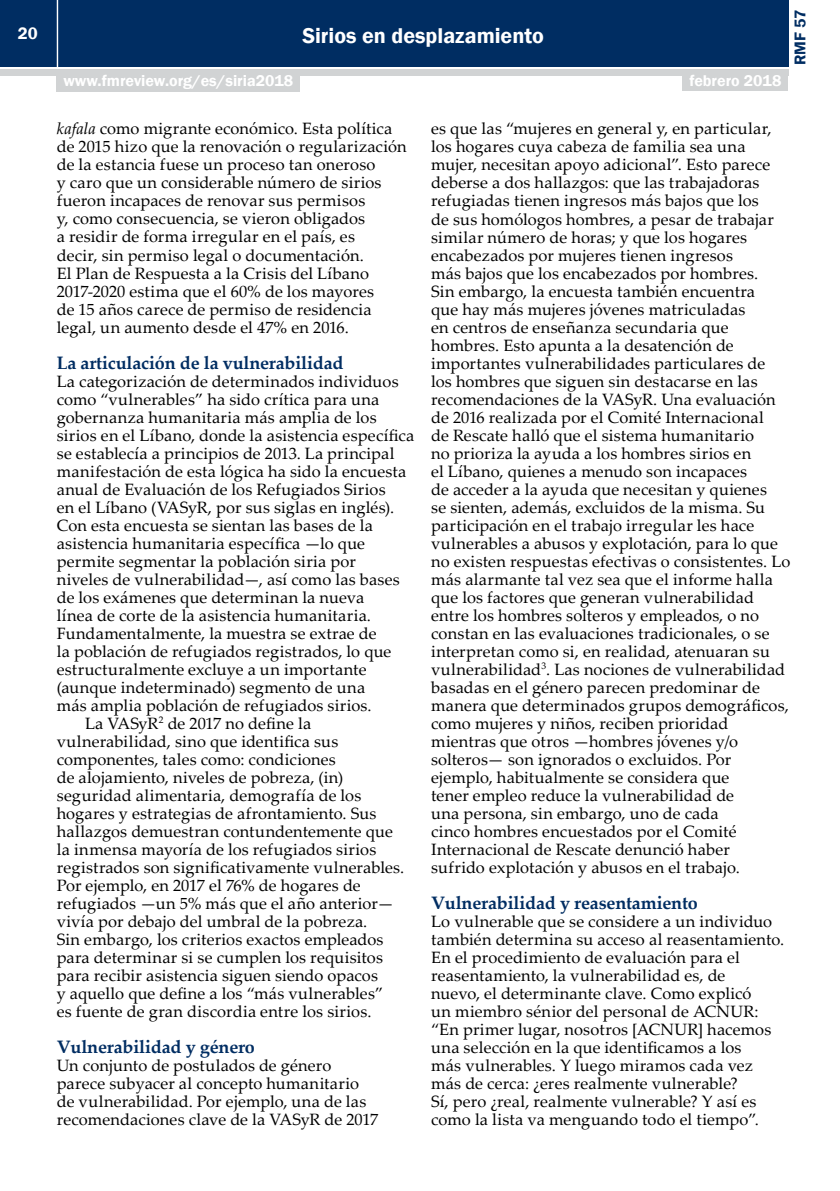
<style>
.page{position:relative;width:840px;height:1191px;background:#fff}
.page>*{position:absolute;margin:0;border:0;box-sizing:border-box;transform-origin:0 0}
.t1{font:600 22px "Franklin Gothic";color:#fff}
.t2{font:700 18px "Palatino Linotype";letter-spacing:-.01em;color:#002d62}
.t3{font:600 17px "Franklin Gothic";color:#fff}
.t4{font:16.4px/18px "Palatino Linotype";letter-spacing:.01em;color:#000}
.t5{font:600 16px "Franklin Gothic";color:#fff}
.t6{font:600 16px "Franklin Gothic";color:#002d62}
.s1{font-style:italic}
</style>
<div class="page">
<div style="left:0;top:0;width:787px;height:66px;background:#002d62"></div>
<div style="left:0;top:69px;width:787px;height:6px;background:#d1d3d4"></div>
<hr style="left:57px;top:0;width:1px;height:67px;background:#fff">
<div style="left:682px;top:73px;width:105px;height:18px;background:#d1d3d4"></div>
<div style="left:57px;top:74px;width:243px;height:18px;background:#d1d3d4"></div>
<p class="t3" style="left:18px;top:23px;width:21px">20</p>
<h1 class="t1" style="left:302px;top:22px;width:243px">Sirios en desplazamiento</h1>
<p class="t5" style="left:63px;top:71px;width:231px">www.fmreview.org/es/siria2018</p>
<p class="t5" style="left:689px;top:71px;width:94px">febrero 2018</p>
<p class="t6" style="left:789px;top:65px;width:57px;rotate:-90deg">RMF 57</p>
<p class="t4" style="left:57px;top:119px;width:351px"><span class="s1">kafala</span> como migrante económico. Esta política de 2015 hizo que la renovación o regularización de la estancia fuese un proceso tan oneroso<br>y caro que un considerable número de sirios fueron incapaces de renovar sus permisos<br>y, como consecuencia, se vieron obligados<br>a residir de forma irregular en el país, es<br>decir, sin permiso legal o documentación.<br>El Plan de Respuesta a la Crisis del Líbano 2017-2020 estima que el 60% de los mayores<br>de 15 años carece de permiso de residencia legal, un aumento desde el 47% en 2016.</p>
<p class="t2" style="left:57px;top:349px;width:288px">La articulación de la vulnerabilidad</p>
<p class="t4" style="left:57px;top:371px;width:343px">La categorización de determinados individuos</p>
<p class="t4" style="left:57px;top:389px;width:324px">como “vulnerables” ha sido crítica para una</p>
<p class="t4" style="left:57px;top:407px;width:321px">gobernanza humanitaria más amplia de los</p>
<p class="t4" style="left:57px;top:425px;width:359px">sirios en el Líbano, donde la asistencia específica</p>
<p class="t4" style="left:57px;top:443px;width:339px">se establecía a principios de 2013. La principal</p>
<p class="t4" style="left:57px;top:461px;width:351px">manifestación de esta lógica ha sido la encuesta</p>
<p class="t4" style="left:57px;top:479px;width:330px">anual de Evaluación de los Refugiados Sirios</p>
<p class="t4" style="left:57px;top:497px;width:339px">en el Líbano (VASyR, por sus siglas en inglés).</p>
<p class="t4" style="left:57px;top:515px;width:317px">Con esta encuesta se sientan las bases de la</p>
<p class="t4" style="left:57px;top:533px;width:310px">asistencia humanitaria específica —lo que</p>
<p class="t4" style="left:57px;top:551px;width:300px">permite segmentar la población siria por</p>
<p class="t4" style="left:57px;top:569px;width:344px">niveles de vulnerabilidad—, así como las bases</p>
<p class="t4" style="left:57px;top:587px;width:309px">de los exámenes que determinan la nueva</p>
<p class="t4" style="left:57px;top:605px;width:315px">línea de corte de la asistencia humanitaria.</p>
<p class="t4" style="left:57px;top:623px;width:321px">Fundamentalmente, la muestra se extrae de</p>
<p class="t4" style="left:57px;top:641px;width:336px">la población de refugiados registrados, lo que</p>
<p class="t4" style="left:57px;top:659px;width:311px">estructuralmente excluye a un importante</p>
<p class="t4" style="left:57px;top:677px;width:310px">(aunque indeterminado) segmento de una</p>
<p class="t4" style="left:57px;top:695px;width:316px">más amplia población de refugiados sirios.</p>
<p class="t4" style="left:85px;top:713px;width:227px">La VASyR<sup>2</sup> de 2017 no define la</p>
<p class="t4" style="left:57px;top:731px;width:283px">vulnerabilidad, sino que identifica sus</p>
<p class="t4" style="left:57px;top:749px;width:280px">componentes, tales como: condiciones</p>
<p class="t4" style="left:57px;top:767px;width:288px">de alojamiento, niveles de pobreza, (in)</p>
<p class="t4" style="left:57px;top:785px;width:306px">seguridad alimentaria, demografía de los</p>
<p class="t4" style="left:57px;top:803px;width:321px">hogares y estrategias de afrontamiento. Sus</p>
<p class="t4" style="left:57px;top:821px;width:337px">hallazgos demuestran contundentemente que</p>
<p class="t4" style="left:57px;top:839px;width:321px">la inmensa mayoría de los refugiados sirios</p>
<p class="t4" style="left:57px;top:857px;width:349px">registrados son significativamente vulnerables.</p>
<p class="t4" style="left:57px;top:875px;width:305px">Por ejemplo, en 2017 el 76% de hogares de</p>
<p class="t4" style="left:57px;top:893px;width:338px">refugiados —un 5% más que el año anterior—</p>
<p class="t4" style="left:57px;top:911px;width:312px">vivía por debajo del umbral de la pobreza.</p>
<p class="t4" style="left:57px;top:929px;width:328px">Sin embargo, los criterios exactos empleados</p>
<p class="t4" style="left:57px;top:947px;width:327px">para determinar si se cumplen los requisitos</p>
<p class="t4" style="left:57px;top:965px;width:323px">para recibir asistencia siguen siendo opacos</p>
<p class="t4" style="left:57px;top:983px;width:328px">y aquello que define a los “más vulnerables”</p>
<p class="t4" style="left:57px;top:1001px;width:316px">es fuente de gran discordia entre los sirios.</p>
<p class="t2" style="left:57px;top:1033px;width:200px">Vulnerabilidad y género</p>
<p class="t4" style="left:57px;top:1055px;width:323px">Un conjunto de postulados de género parece subyacer al concepto humanitario de vulnerabilidad. Por ejemplo, una de las recomendaciones clave de la VASyR de 2017</p>
<p class="t4" style="left:431px;top:119px;width:361px">es que las “mujeres en general y, en particular, los hogares cuya cabeza de familia sea una mujer, necesitan apoyo adicional”. Esto parece deberse a dos hallazgos: que las trabajadoras refugiadas tienen ingresos más bajos que los<br>de sus homólogos hombres, a pesar de trabajar similar número de horas; y que los hogares encabezados por mujeres tienen ingresos<br>más bajos que los encabezados por hombres.<br>Sin embargo, la encuesta también encuentra<br>que hay más mujeres jóvenes matriculadas<br>en centros de enseñanza secundaria que hombres. Esto apunta a la desatención de importantes vulnerabilidades particulares de<br>los hombres que siguen sin destacarse en las recomendaciones de la VASyR. Una evaluación de 2016 realizada por el Comité Internacional<br>de Rescate halló que el sistema humanitario<br>no prioriza la ayuda a los hombres sirios en<br>el Líbano, quienes a menudo son incapaces<br>de acceder a la ayuda que necesitan y quienes<br>se sienten, además, excluidos de la misma. Su participación en el trabajo irregular les hace vulnerables a abusos y explotación, para lo que no existen respuestas efectivas o consistentes. Lo más alarmante tal vez sea que el informe halla que los factores que generan vulnerabilidad entre los hombres solteros y empleados, o no constan en las evaluaciones tradicionales, o se interpretan como si, en realidad, atenuaran su vulnerabilidad<sup>3</sup>. Las nociones de vulnerabilidad basadas en el género parecen predominar de manera que determinados grupos demográficos, como mujeres y niños, reciben prioridad mientras que otros —hombres jóvenes y/o solteros— son ignorados o excluidos. Por ejemplo, habitualmente se considera que<br>tener empleo reduce la vulnerabilidad de<br>una persona, sin embargo, uno de cada<br>cinco hombres encuestados por el Comité Internacional de Rescate denunció haber<br>sufrido explotación y abusos en el trabajo.</p>
<p class="t2" style="left:431px;top:889px;width:268px">Vulnerabilidad y reasentamiento</p>
<p class="t4" style="left:431px;top:911px;width:354px">Lo vulnerable que se considere a un individuo también determina su acceso al reasentamiento.<br>En el procedimiento de evaluación para el reasentamiento, la vulnerabilidad es, de<br>nuevo, el determinante clave. Como explicó<br>un miembro sénior del personal de ACNUR: “En primer lugar, nosotros [ACNUR] hacemos una selección en la que identificamos a los<br>más vulnerables. Y luego miramos cada vez más de cerca: ¿eres realmente vulnerable?<br>Sí, pero ¿real, realmente vulnerable? Y así es como la lista va menguando todo el tiempo”.</p>
</div>
